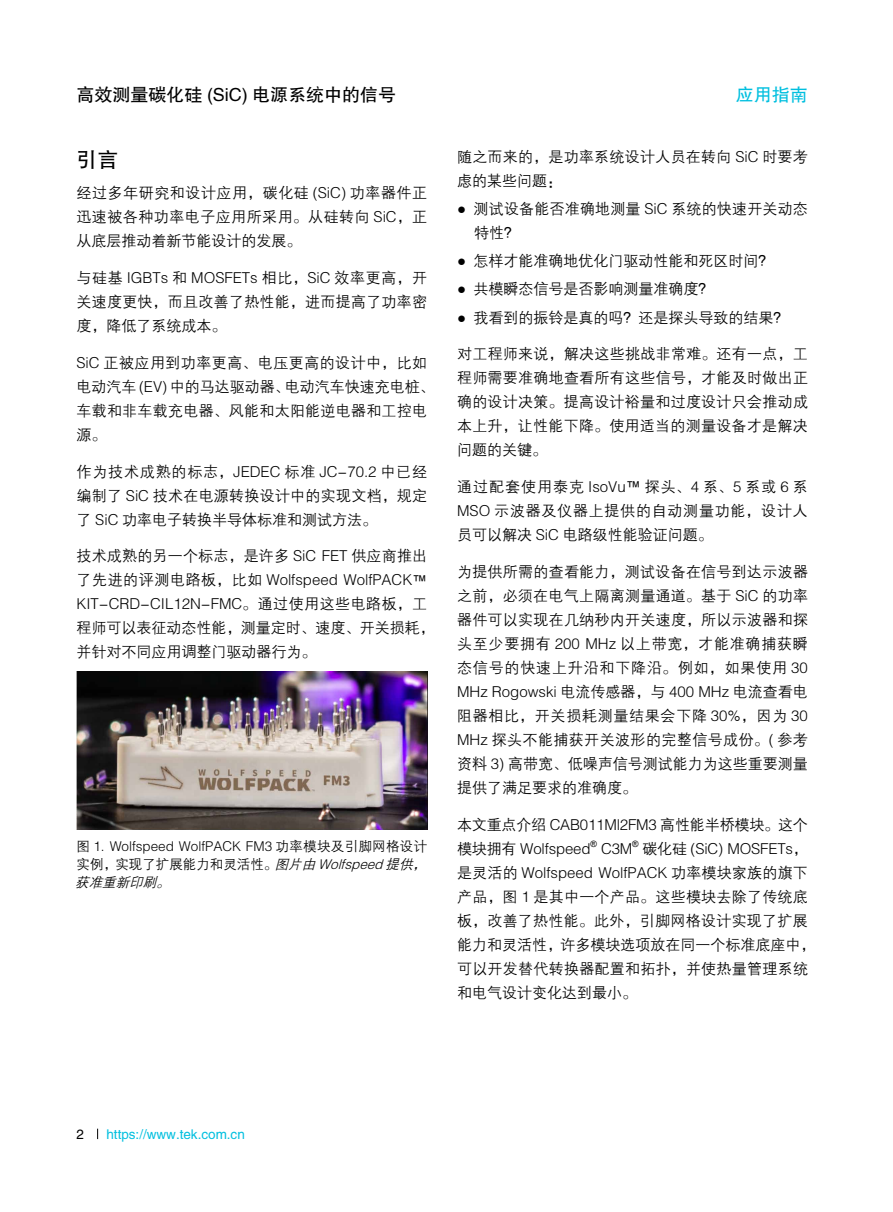
<style>
.page{position:relative;width:893px;height:1212px;background:#fff}
.page>*{position:absolute;margin:0;border:0;box-sizing:border-box;transform-origin:0 0}
.t1{font:21px "FZHTJW GB1 0";color:#000}
.t2{font:18px "FZHTJW GB1 0";color:#000}
.t3{font:18px "FZHTJW GB1 0";color:#00bfdf}
.t4{font:15px/24px "FZZDXJW GB1 0";color:#000;text-align:justify}
.t5{font:15px/24px "FZZDXJW GB1 0";letter-spacing:.02em;color:#000}
.t6{font:13.5px/18px "FZZDXJW GB1 0";color:#000}
.t7{font:13.5px "FZHTJW GB1 0";color:#00bfdf}
.t8{font:13.5px "FZHTJW GB1 0";color:#000}
.t9{font:8.7px "Arial";color:#000}
.s1{font-family:"Arial"}
.s2{font-style:italic}
</style>
<div class="page">
<img style="left:76px;top:672px;width:351px;height:158px">
<p class="t2" style="left:76px;top:84px;width:321px">高效测量碳化硅 (SiC) 电源系统中的信号</p>
<p class="t3" style="left:736px;top:84px;width:73px">应用指南</p>
<h1 class="t1" style="left:76px;top:148px;width:43px">引言</h1>
<p class="t4" style="left:76px;top:182px;width:352px">经过多年研究和设计应用，碳化硅 (SiC) 功率器件正迅速被各种功率电子应用所采用。从硅转向 SiC，正从底层推动着新节能设计的发展。</p>
<p class="t4" style="left:76px;top:266px;width:352px">与硅基 IGBTs 和 MOSFETs 相比，SiC 效率更高，开关速度更快，而且改善了热性能，进而提高了功率密度，降低了系统成本。</p>
<p class="t5" style="left:76px;top:351px;width:360px">SiC 正被应用到功率更高、电压更高的设计中，比如电动汽车 (EV) 中的马达驱动器、电动汽车快速充电桩、车载和非车载充电器、风能和太阳能逆电器和工控电源。</p>
<p class="t4" style="left:76px;top:460px;width:352px">作为技术成熟的标志，JEDEC 标准 JC-70.2 中已经编制了 SiC 技术在电源转换设计中的实现文档，规定了 SiC 功率电子转换半导体标准和测试方法。</p>
<p class="t4" style="left:76px;top:545px;width:360px;text-align:left">技术成熟的另一个标志，是许多 SiC FET 供应商推出了先进的评测电路板，比如 Wolfspeed WolfPACK<span class="s1">™<br></span>KIT-CRD-CIL12N-FMC。通过使用这些电路板，工程师可以表征动态性能，测量定时、速度、开关损耗，并针对不同应用调整门驱动器行为。</p>
<p class="t6" style="left:75px;top:837px;width:356px">图 1. Wolfspeed WolfPACK FM3 功率模块及引脚网格设计实例，实现了扩展能力和灵活性。<span class="s2">图片由Wolfspeed提供，获准重新印刷。</span></p>
<p class="t5" style="left:457px;top:145px;width:352px">随之而来的，是功率系统设计人员在转向 SiC 时要考虑的某些问题：</p>
<p class="t4" style="left:474px;top:197px;width:335px;text-indent:-17px"><span class="s1">●</span> 测试设备能否准确地测量 SiC 系统的快速开关动态特性？</p>
<p class="t4" style="left:457px;top:249px;width:318px"><span class="s1">●</span> 怎样才能准确地优化门驱动性能和死区时间？</p>
<p class="t4" style="left:457px;top:278px;width:258px"><span class="s1">●</span> 共模瞬态信号是否影响测量准确度？</p>
<p class="t4" style="left:457px;top:306px;width:333px"><span class="s1">●</span> 我看到的振铃是真的吗？还是探头导致的结果？</p>
<p class="t4" style="left:457px;top:343px;width:352px">对工程师来说，解决这些挑战非常难。还有一点，工程师需要准确地查看所有这些信号，才能及时做出正确的设计决策。提高设计裕量和过度设计只会推动成本上升，让性能下降。使用适当的测量设备才是解决问题的关键。</p>
<p class="t4" style="left:457px;top:475px;width:352px">通过配套使用泰克 IsoVu<span class="s1">™</span> 探头、4 系、5 系或 6 系MSO 示波器及仪器上提供的自动测量功能，设计人员可以解决 SiC 电路级性能验证问题。</p>
<p class="t4" style="left:457px;top:560px;width:352px">为提供所需的查看能力，测试设备在信号到达示波器之前，必须在电气上隔离测量通道。基于 SiC 的功率器件可以实现在几纳秒内开关速度，所以示波器和探头至少要拥有 200 MHz 以上带宽，才能准确捕获瞬态信号的快速上升沿和下降沿。例如，如果使用 30<br>MHz Rogowski 电流传感器，与 400 MHz 电流查看电阻器相比，开关损耗测量结果会下降 30%，因为 30<br>MHz 探头不能捕获开关波形的完整信号成份。( 参考资料 3) 高带宽、低噪声信号测试能力为这些重要测量提供了满足要求的准确度。</p>
<p class="t4" style="left:457px;top:813px;width:352px">本文重点介绍 CAB011Ml2FM3 高性能半桥模块。这个模块拥有 Wolfspeed</p>
<p class="t9" style="left:590px;top:838px;width:8px">®</p>
<p class="t4" style="left:601px;top:837px;width:33px">C3M</p>
<p class="t9" style="left:632px;top:838px;width:8px">®</p>
<p class="t4" style="left:457px;top:837px;width:360px;text-align:left;text-indent:185px">碳化硅 (SiC) MOSFETs，是灵活的 Wolfspeed WolfPACK 功率模块家族的旗下产品，图 1 是其中一个产品。这些模块去除了传统底板，改善了热性能。此外，引脚网格设计实现了扩展能力和灵活性，许多模块选项放在同一个标准底座中，可以开发替代转换器配置和拓扑，并使热量管理系统和电气设计变化达到最小。</p>
<p class="t8" style="left:76px;top:1126px;width:9px">2</p>
<p class="t7" style="left:106px;top:1126px;width:140px">https://www.tek.com.cn</p>
</div>
